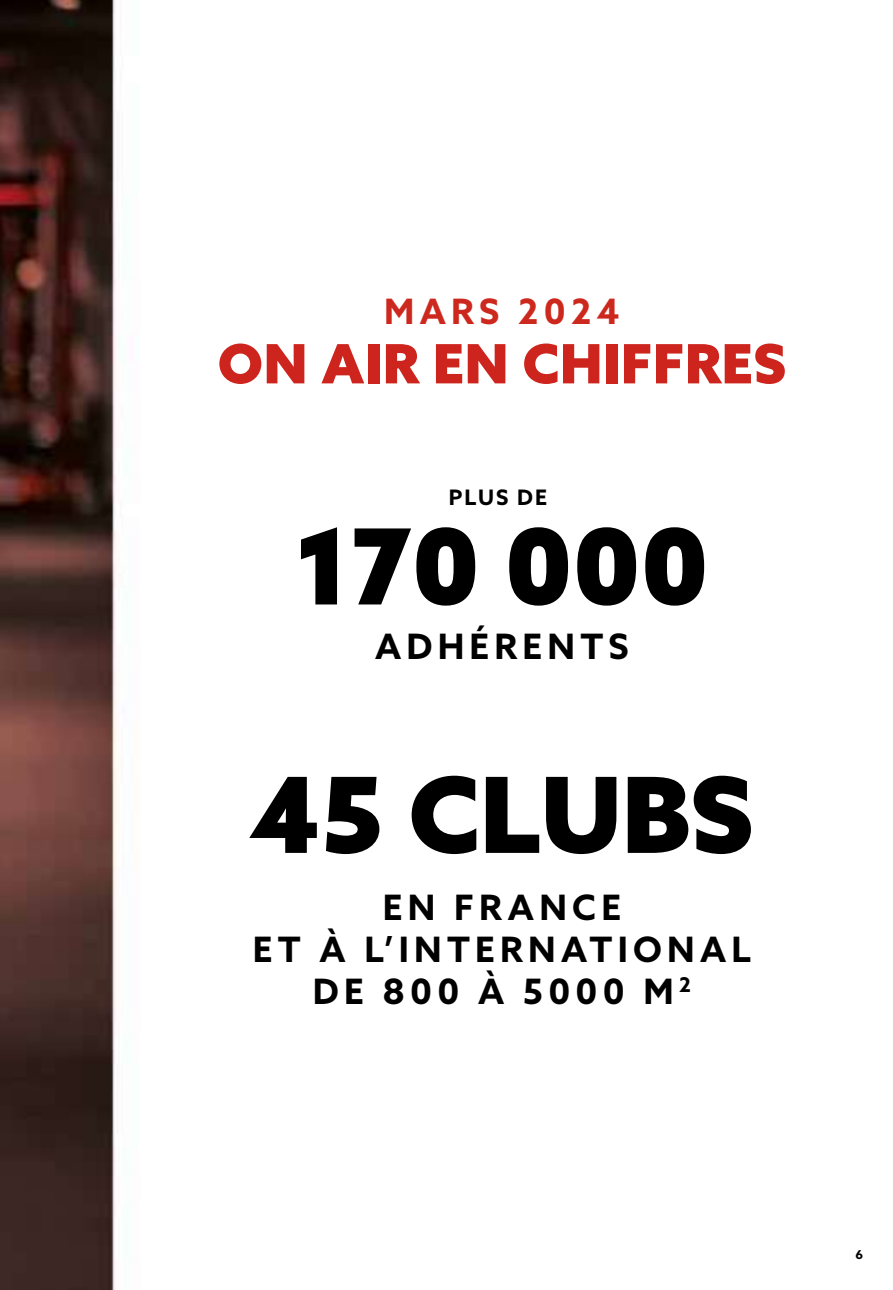
<style>
.page{position:relative;width:893px;height:1290px;background:#fff}
.page>*{position:absolute;margin:0;border:0;box-sizing:border-box;transform-origin:0 0}
.t1{font:900 105px "Azo Sans";color:#000}
.t2{font:900 54.25px "Azo Sans";letter-spacing:.01em;color:#cd251d}
.t3{font:700 35px/42px "Azo Sans";letter-spacing:.15em;color:#000;text-align:center}
.t4{font:700 35px "Azo Sans";letter-spacing:.15em;color:#cd281d}
.t5{font:700 21.35px "Azo Sans";letter-spacing:.09em;color:#000}
.t6{font:700 12.25px "Azo Sans";color:#020203}
</style>
<div class="page">
<img style="left:0;top:0;width:117px;height:1290px">
<p class="t4" style="left:384px;top:288px;width:237px">MARS 2024</p>
<h2 class="t2" style="left:218px;top:328px;width:570px">ON AIR EN CHIFFRES</h2>
<p class="t5" style="left:449px;top:483px;width:100px">PLUS DE</p>
<h1 class="t1" style="left:295px;top:496px;width:415px">170 000</h1>
<p class="t3" style="left:375px;top:625px;width:255px">ADHÉRENTS</p>
<h1 class="t1" style="left:251px;top:745px;width:504px">45 CLUBS</h1>
<p class="t3" style="left:253px;top:886px;width:500px">EN FRANCE<br>ET À L’INTERNATIONAL<br>DE 800 À 5000 M<sup>2</sup></p>
<p class="t6" style="left:855px;top:1247px;width:9px">6</p>
</div>
